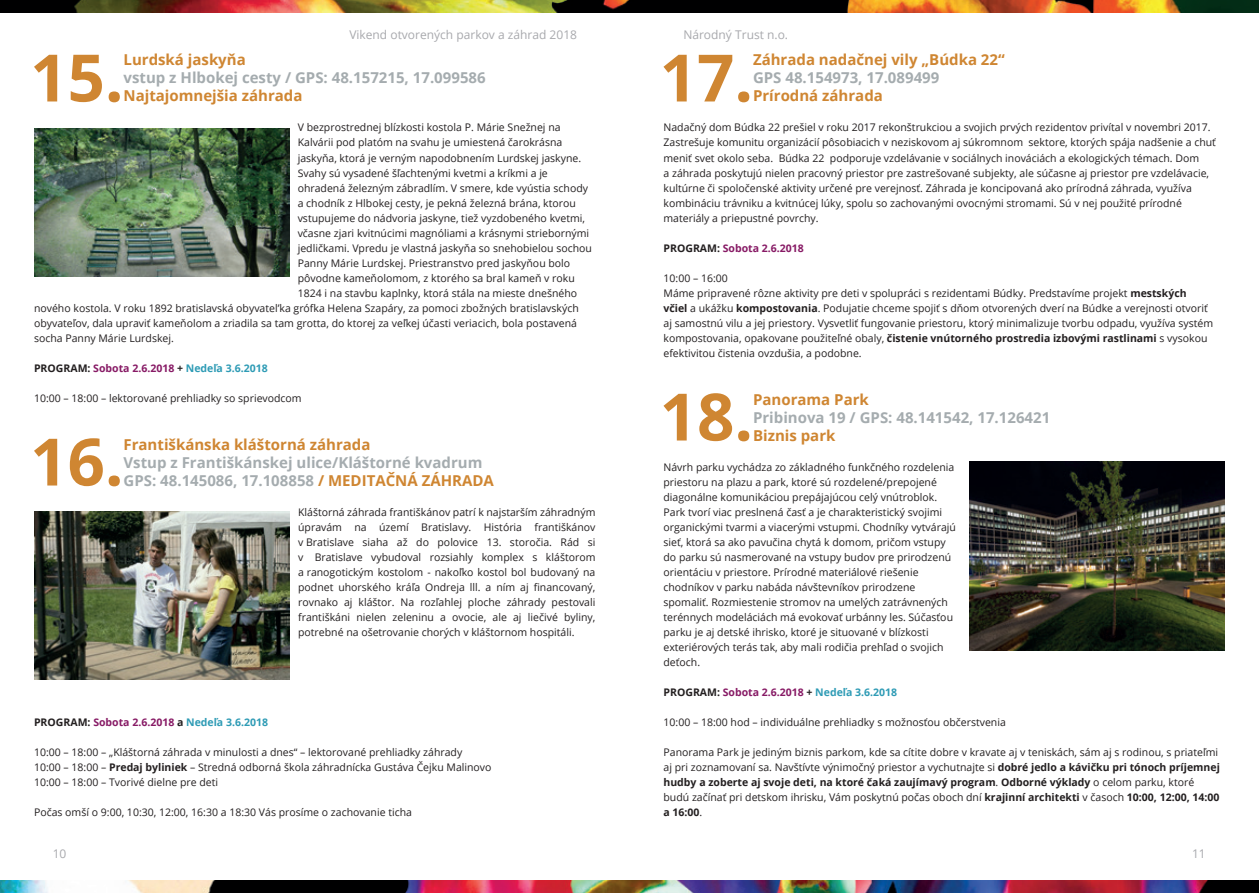
<style>
.page{position:relative;width:1259px;height:893px;background:#fff}
.page>*{position:absolute;margin:0;border:0;box-sizing:border-box;transform-origin:0 0}
.t1{font:700 65.4px "Open Sans";color:#cf8632}
.t2{font:700 15px/18px "Open Sans";color:#a5acaf}
.t3{font:700 15px "Open Sans";color:#cf8632}
.t4{font:12px "Open Sans";color:#a8a9ad}
.t5{font:10.5px/15px "Open Sans";color:#231f20}
.t6{font:700 10.5px "Open Sans";color:#871a65}
.s1{color:#231f20}
.s2{color:#2e9bb5}
.s3{color:#cf8632}
.s4{font-weight:700}
</style>
<div class="page">
<img style="left:0;top:880px;width:1259px;height:13px">
<img style="left:0;top:0;width:1259px;height:13px">
<img style="left:34px;top:512px;width:256px;height:167px">
<img style="left:969px;top:461px;width:256px;height:190px">
<img style="left:34px;top:129px;width:255px;height:147px">
<p class="t4" style="left:349px;top:27px;width:229px">Vikend otvorených parkov a záhrad 2018</p>
<h1 class="t1" style="left:30px;top:32px;width:95px">15.</h1>
<h2 class="t3" style="left:124px;top:49px;width:124px">Lurdská jaskyňa</h2>
<h2 class="t2" style="left:124px;top:69px;width:364px">vstup z Hlbokej cesty / GPS: 48.157215, 17.099586</h2>
<h2 class="t3" style="left:124px;top:85px;width:180px">Najtajomnejšia záhrada</h2>
<p class="t5" style="left:298px;top:120px;width:264px">V bezprostrednej blízkosti kostola P. Márie Snežnej na</p>
<p class="t5" style="left:298px;top:135px;width:266px">Kalvárii pod platóm na svahu je umiestená čarokrásna</p>
<p class="t5" style="left:298px;top:150px;width:285px">jaskyňa, ktorá je verným napodobnením Lurdskej jaskyne.</p>
<p class="t5" style="left:298px;top:165px;width:252px">Svahy sú vysadené šľachtenými kvetmi a kríkmi a je</p>
<p class="t5" style="left:298px;top:180px;width:292px">ohradená železným zábradlím. V smere, kde vyústia schody</p>
<p class="t5" style="left:298px;top:195px;width:280px">a chodník z Hlbokej cesty, je pekná železná brána, ktorou</p>
<p class="t5" style="left:298px;top:210px;width:289px">vstupujeme do nádvoria jaskyne, tiež vyzdobeného kvetmi,</p>
<p class="t5" style="left:298px;top:225px;width:293px">včasne zjari kvitnúcimi magnóliami a krásnymi striebornými</p>
<p class="t5" style="left:298px;top:240px;width:296px">jedličkami. Vpredu je vlastná jaskyňa so snehobielou sochou</p>
<p class="t5" style="left:298px;top:255px;width:274px">Panny Márie Lurdskej. Priestranstvo pred jaskyňou bolo</p>
<p class="t5" style="left:298px;top:270px;width:279px">pôvodne kameňolomom, z ktorého sa bral kameň v roku</p>
<p class="t5" style="left:298px;top:285px;width:281px">1824 i na stavbu kaplnky, ktorá stála na mieste dnešného</p>
<p class="t5" style="left:34px;top:300px;width:546px">nového kostola. V roku 1892 bratislavská obyvatel’ka grófka Helena Szapáry, za pomoci zbožných bratislavských</p>
<p class="t5" style="left:34px;top:315px;width:544px">obyvateľov, dala upraviť kameňolom a zriadila sa tam grotta, do ktorej za veľkej účasti veriacich, bola postavená</p>
<p class="t5" style="left:34px;top:330px;width:141px">socha Panny Márie Lurdskej.</p>
<p class="t6" style="left:34px;top:360px;width:235px"><span class="s1">PROGRAM:</span> Sobota 2.6.2018 <span class="s1">+</span> <span class="s2">Nedeľa 3.6.2018</span></p>
<p class="t5" style="left:34px;top:390px;width:269px">10:00 – 18:00 – lektorované prehliadky so sprievodcom</p>
<h1 class="t1" style="left:30px;top:416px;width:95px">16.</h1>
<h2 class="t3" style="left:124px;top:433px;width:248px">Františkánska kláštorná záhrada</h2>
<h2 class="t2" style="left:124px;top:453px;width:372px">Vstup z Františkánskej ulice/Kláštorné kvadrum<br>GPS: 48.145086, 17.108858 <span class="s3">/ MEDITAČNÁ ZÁHRADA</span></h2>
<p class="t5" style="left:298px;top:504px;width:299px;text-align:justify">Kláštorná záhrada františkánov patrí k najstarším záhradným úpravám na území Bratislavy. História františkánov v Bratislave siaha až do polovice 13. storočia. Rád si v Bratislave vybudoval rozsiahly komplex s kláštorom a ranogotickým kostolom - nakoľko kostol bol budovaný na podnet uhorského kráľa Ondreja lll. a ním aj financovaný, rovnako aj kláštor. Na rozľahlej ploche záhrady pestovali františkáni nielen zeleninu a ovocie, ale aj liečivé byliny, potrebné na ošetrovanie chorých v kláštornom hospitáli.</p>
<p class="t6" style="left:34px;top:714px;width:235px"><span class="s1">PROGRAM:</span> Sobota 2.6.2018 <span class="s1">a</span> <span class="s2">Nedeľa 3.6.2018</span></p>
<p class="t5" style="left:34px;top:744px;width:459px">10:00 – 18:00 – „Kláštorná záhrada v minulosti a dnes“ – lektorované prehliadky záhrady<br>10:00 – 18:00 – <span class="s4">Predaj byliniek</span> – Stredná odborná škola záhradnícka Gustáva Čejku Malinovo<br>10:00 – 18:00 – Tvorivé dielne pre deti</p>
<p class="t5" style="left:34px;top:804px;width:379px">Počas omší o 9:00, 10:30, 12:00, 16:30 a 18:30 Vás prosíme o zachovanie ticha</p>
<p class="t4" style="left:683px;top:27px;width:106px">Národný Trust n.o.</p>
<h1 class="t1" style="left:659px;top:32px;width:95px">17.</h1>
<h2 class="t3" style="left:753px;top:49px;width:253px">Záhrada nadačnej vily „Búdka 22“</h2>
<h2 class="t2" style="left:753px;top:69px;width:188px">GPS 48.154973, 17.089499</h2>
<h2 class="t3" style="left:753px;top:85px;width:131px">Prírodná záhrada</h2>
<p class="t5" style="left:663px;top:120px;width:554px">Nadačný dom Búdka 22 prešiel v roku 2017 rekonštrukciou a svojich prvých rezidentov privítal v novembri 2017.<br>Zastrešuje komunitu organizácií pôsobiacich v neziskovom aj súkromnom sektore, ktorých spája nadšenie a chuť meniť svet okolo seba. Búdka 22 podporuje vzdelávanie v sociálnych inováciách a ekologických témach. Dom<br>a záhrada poskytujú nielen pracovný priestor pre zastrešované subjekty, ale súčasne aj priestor pre vzdelávacie, kultúrne či spoločenské aktivity určené pre verejnosť. Záhrada je koncipovaná ako prírodná záhrada, využíva kombináciu trávniku a kvitnúcej lúky, spolu so zachovanými ovocnými stromami. Sú v nej použité prírodné materiály a priepustné povrchy.</p>
<p class="t6" style="left:663px;top:240px;width:142px"><span class="s1">PROGRAM:</span> Sobota 2.6.2018</p>
<p class="t5" style="left:663px;top:270px;width:551px">10:00 – 16:00<br>Máme pripravené rôzne aktivity pre deti v spolupráci s rezidentami Búdky. Predstavíme projekt <span class="s4">mestských včiel</span> a ukážku <span class="s4">kompostovania</span>. Podujatie chceme spojiť s dňom otvorených dverí na Búdke a verejnosti otvoriť aj samostnú vilu a jej priestory. Vysvetliť fungovanie priestoru, ktorý minimalizuje tvorbu odpadu, využíva systém kompostovania, opakovane použiteľné obaly, <span class="s4">čistenie vnútorného prostredia izbovými rastlinami</span> s vysokou efektivitou čistenia ovzdušia, a podobne.</p>
<h1 class="t1" style="left:659px;top:371px;width:95px">18.</h1>
<h2 class="t3" style="left:753px;top:388px;width:117px">Panorama Park</h2>
<h2 class="t2" style="left:753px;top:408px;width:299px">Pribinova 19 / GPS: 48.141542, 17.126421</h2>
<h2 class="t3" style="left:753px;top:424px;width:84px">Biznis park</h2>
<p class="t5" style="left:663px;top:459px;width:294px">Návrh parku vychádza zo základného funkčného rozdelenia priestoru na plazu a park, ktoré sú rozdelené/prepojené diagonálne komunikáciou prepájajúcou celý vnútroblok.<br>Park tvorí viac preslnená časť a je charakteristický svojimi organickými tvarmi a viacerými vstupmi. Chodníky vytvárajú sieť, ktorá sa ako pavučina chytá k domom, pričom vstupy do parku sú nasmerované na vstupy budov pre prirodzenú orientáciu v priestore. Prírodné materiálové riešenie chodníkov v parku nabáda návštevníkov prirodzene spomaliť. Rozmiestenie stromov na umelých zatrávnených terénnych modeláciách má evokovať urbánny les. Súčasťou parku je aj detské ihrisko, ktoré je situované v blízkosti exteriérových terás tak, aby mali rodičia prehľad o svojich deťoch.</p>
<p class="t6" style="left:663px;top:684px;width:235px"><span class="s1">PROGRAM:</span> Sobota 2.6.2018 <span class="s1">+</span> <span class="s2">Nedeľa 3.6.2018</span></p>
<p class="t5" style="left:663px;top:714px;width:344px">10:00 – 18:00 hod – individuálne prehliadky s možnosťou občerstvenia</p>
<p class="t5" style="left:663px;top:744px;width:558px">Panorama Park je jediným biznis parkom, kde sa cítite dobre v kravate aj v teniskách, sám aj s rodinou, s priateľmi aj pri zoznamovaní sa. Navštívte výnimočný priestor a vychutnajte si <span class="s4">dobré jedlo a kávičku pri tónoch príjemnej hudby a zoberte aj svoje deti, na ktoré čaká zaujímavý program</span>. <span class="s4">Odborné výklady</span> o celom parku, ktoré budú začínať pri detskom ihrisku, Vám poskytnú počas oboch dní <span class="s4">krajinní architekti</span> v časoch <span class="s4">10:00, 12:00, 14:00 a 16:00</span>.</p>
<p class="t4" style="left:53px;top:845px;width:15px">10</p>
<p class="t4" style="left:1192px;top:845px;width:15px">11</p>
</div>
